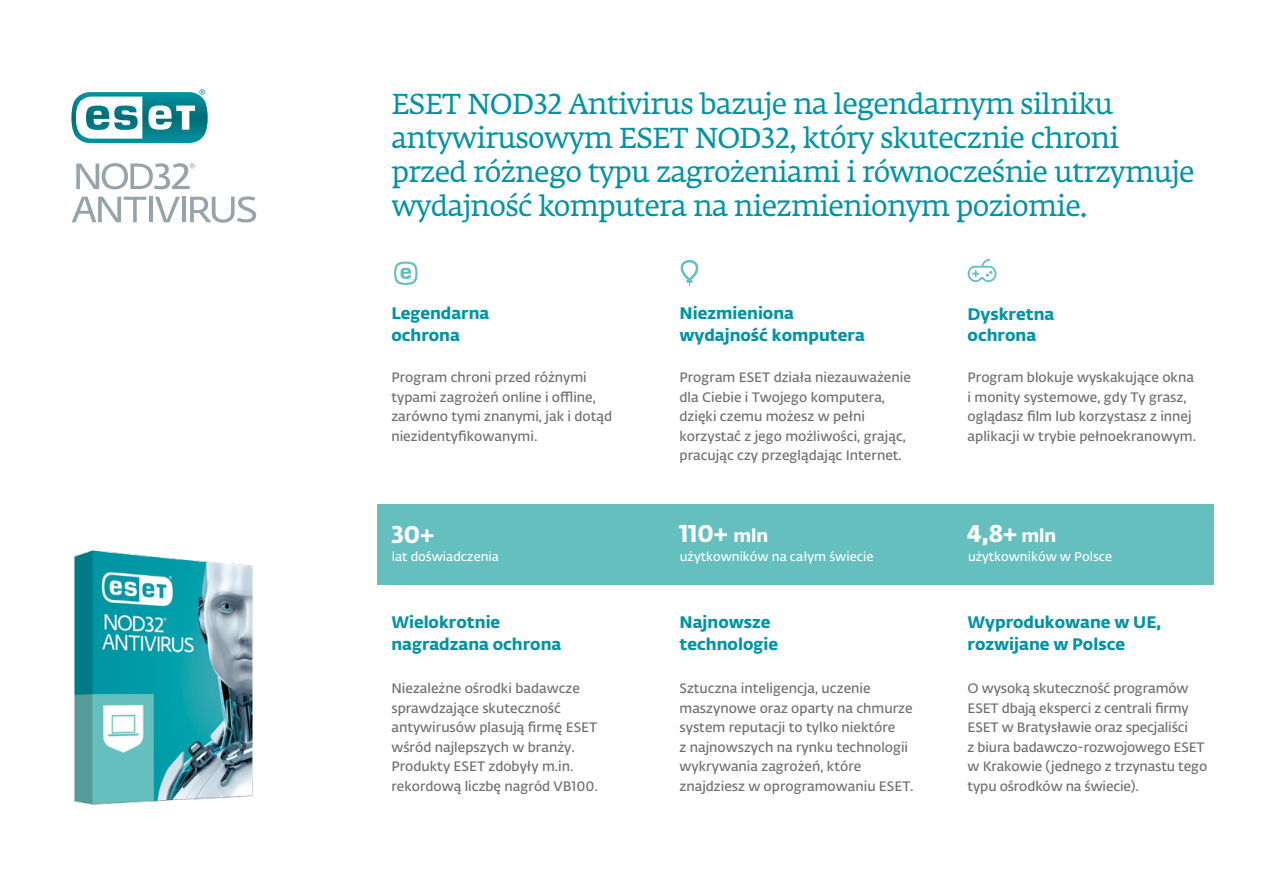
<style>
.page{position:relative;width:1263px;height:893px;background:#fff}
.page>*{position:absolute;margin:0;border:0;box-sizing:border-box;transform-origin:0 0}
.t1{font:28.5px/34.2px "Fedra Serif A Std";letter-spacing:-.025em;color:#0094a1}
.t2{font:24px "Fedra Sans Alt Pro Bold LF";color:#fff}
.t3{font:16.5px/21.8px "Fedra Sans Alt Pro Bold LF";color:#0094a1}
.t4{font:13.5px/19.5px "Fedra Sans Alt Pro Demi LF";color:#6d6e71}
.t5{font:12.6px "Fedra Sans Alt Pro Demi LF";color:#fff}
.s1{font-size:18px}
</style>
<div class="page">
<div style="left:377px;top:504px;width:836px;height:81px;background:#65bfbe"></div>
<svg style="left:71px;top:89px;width:186px;height:716px"></svg>
<h1 class="t1" style="left:391px;top:89px;width:805px">ESET NOD32 Antivirus bazuje na legendarnym silniku antywirusowym ESET NOD32, który skutecznie chroni przed różnego typu zagrożeniami i równocześnie utrzymuje wydajność komputera na niezmienionym poziomie.</h1>
<p class="t3" style="left:391px;top:301px;width:99px">Legendarna ochrona</p>
<p class="t4" style="left:391px;top:367px;width:222px">Program chroni przed różnymi typami zagrożeń online i offline, zarówno tymi znanymi, jak i dotąd niezidentyfikowanymi.</p>
<p class="t3" style="left:679px;top:301px;width:187px">Niezmieniona wydajność komputera</p>
<p class="t3" style="left:968px;top:302px;width:88px">Dyskretna ochrona</p>
<p class="t4" style="left:679px;top:367px;width:233px">Program ESET działa niezauważenie dla Ciebie i Twojego komputera, dzięki czemu możesz w pełni korzystać z jego możliwości, grając, pracując czy przeglądając Internet.</p>
<p class="t4" style="left:968px;top:367px;width:230px">Program blokuje wyskakujące okna i monity systemowe, gdy Ty grasz, oglądasz film lub korzystasz z innej aplikacji w trybie pełnoekranowym.</p>
<h2 class="t2" style="left:391px;top:515px;width:44px">30+</h2>
<h2 class="t2" style="left:679px;top:514px;width:90px">110+ <span class="s1">mln</span></h2>
<h2 class="t2" style="left:968px;top:514px;width:90px">4,8+ <span class="s1">mln</span></h2>
<p class="t5" style="left:392px;top:547px;width:109px">lat doświadczenia</p>
<p class="t5" style="left:680px;top:547px;width:195px">użytkowników na całym świecie</p>
<p class="t5" style="left:968px;top:547px;width:146px">użytkowników w Polsce</p>
<p class="t3" style="left:391px;top:610px;width:171px">Wielokrotnie nagradzana ochrona</p>
<p class="t3" style="left:679px;top:610px;width:100px">Najnowsze technologie</p>
<p class="t3" style="left:968px;top:610px;width:195px">Wyprodukowane w UE, rozwijane w Polsce</p>
<p class="t4" style="left:391px;top:678px;width:208px">Niezależne ośrodki badawcze sprawdzające skuteczność antywirusów plasują firmę ESET wśród najlepszych w branży.<br>Produkty ESET zdobyły m.in. rekordową liczbę nagród VB100.</p>
<p class="t4" style="left:679px;top:678px;width:235px">Sztuczna inteligencja, uczenie maszynowe oraz oparty na chmurze system reputacji to tylko niektóre<br>z najnowszych na rynku technologii wykrywania zagrożeń, które znajdziesz w oprogramowaniu ESET.</p>
<p class="t4" style="left:968px;top:678px;width:241px">O wysoką skuteczność programów ESET dbają eksperci z centrali firmy ESET w Bratysławie oraz specjaliści<br>z biura badawczo-rozwojowego ESET w Krakowie (jednego z trzynastu tego typu ośrodków na świecie).</p>
</div>
